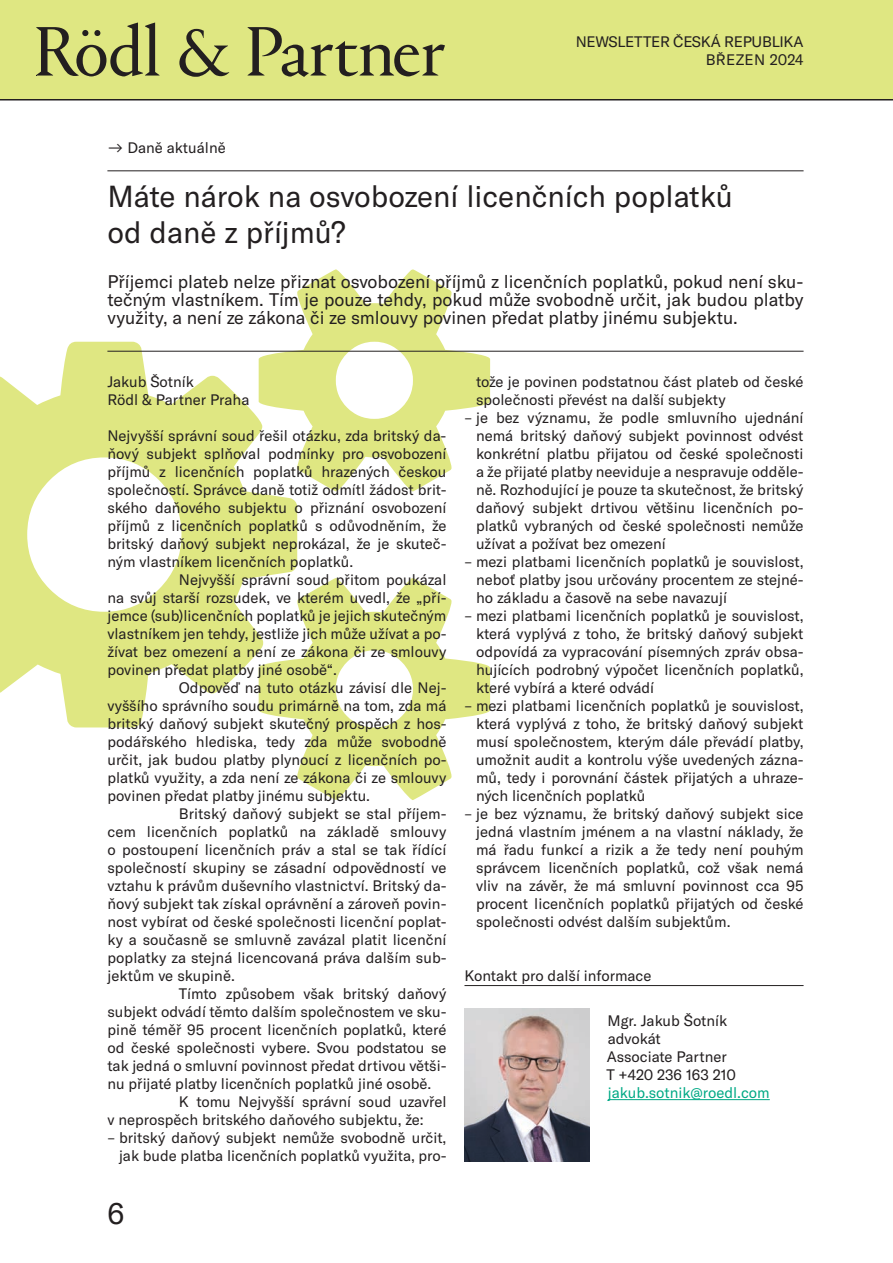
<style>
.page{position:relative;width:893px;height:1263px;background:#fff}
.page>*{position:absolute;margin:0;border:0;box-sizing:border-box;transform-origin:0 0}
.t1{font:30px/36px "GT America";color:#231f20}
.t2{font:18px/18px "GT America";color:#231f20;text-align:justify}
.t3{font:15px/18px "GT America";color:#231f20}
.t4{font:15px "GT America";color:#00a985}
</style>
<div class="page">
<div style="left:0;top:0;width:893px;height:100px;background:#dfe782"></div>
<svg style="left:0;top:269px;width:490px;height:531px"></svg>
<hr style="left:0;top:99px;width:893px;height:1px;background:#231f20">
<hr style="left:107px;top:171px;width:697px;height:1px;background:#231f20">
<hr style="left:464px;top:985px;width:340px;height:1px;background:#231f20">
<hr style="left:107px;top:351px;width:697px;height:1px;background:#231f20">
<img style="left:465px;top:1008px;width:124px;height:153px">
<hr style="left:608px;top:1099px;width:162px;height:1px;background:#00a985">
<svg style="left:36px;top:23px;width:409px;height:54px"></svg>
<p class="t3" style="left:576px;top:32px;width:11px">NEWSLETTER</p>
<p class="t3" style="left:673px;top:32px;width:132px;text-align:right">česká republi ka březen 2024</p>
<p class="t3" style="left:107px;top:139px;width:120px">→ Daně aktuálně</p>
<h1 class="t1" style="left:107px;top:178px;width:627px">Máte nárok na osvobození licenčních poplatků od daně z příjmů?</h1>
<p class="t2" style="left:107px;top:273px;width:698px">Příjemci plateb nelze přiznat osvobození příjmů z licenčních poplatků, pokud není sku&shy;tečným vlastníkem. Tím je pouze tehdy, pokud může svobodně určit, jak budou platby využity, a není ze zákona či ze smlouvy povinen předat platby jinému subjektu.</p>
<p class="t3" style="left:107px;top:373px;width:143px">Jakub Šotník<br>Rödl &amp; Partner Praha</p>
<p class="t3" style="left:107px;top:427px;width:341px">N ejvyšší správní soud řešil otázku, zda britský da&shy;ňový subjekt splňoval podmínky pro osvobození příjmů z licenčních poplatků hrazených českou společností. Správce daně totiž odmítl žádost brit&shy;ského daňového subjektu o přiznání osvobození příjmů z licenčních poplatků s odůvodněním, že britský daňový subjekt neprokázal, že je skuteč&shy;ným vlastníkem licenčních poplatků.<br>N</p>
<p class="t3" style="left:190px;top:571px;width:258px">ejvyšší správní soud přitom poukázal</p>
<p class="t3" style="left:107px;top:589px;width:341px">na svůj starší rozsudek, ve kterém uvedl, že „pří-</p>
<p class="t3" style="left:107px;top:607px;width:341px">jemce (sub)licenčních poplatků je jejich skutečným</p>
<p class="t3" style="left:107px;top:625px;width:341px">vlastníkem jen tehdy, jestliže jich může užívat a po-</p>
<p class="t3" style="left:107px;top:643px;width:341px">žívat bez omezení a není ze zákona či ze smlouvy</p>
<p class="t3" style="left:107px;top:661px;width:231px">povinen předat platby jiné osobě“.</p>
<p class="t3" style="left:179px;top:679px;width:269px">Odpověď na tuto otázku závisí dle N ej-</p>
<p class="t3" style="left:107px;top:697px;width:341px">vyššího správního soudu primárně na tom, zda má</p>
<p class="t3" style="left:107px;top:715px;width:341px">britský daňový subjekt skutečný prospěch z hos-</p>
<p class="t3" style="left:107px;top:733px;width:341px">podářského hlediska, tedy zda může svobodně</p>
<p class="t3" style="left:107px;top:751px;width:341px">určit, jak budou platby plynoucí z licenčních po-</p>
<p class="t3" style="left:107px;top:769px;width:341px">platků využity, a zda není ze zákona či ze smlouvy</p>
<p class="t3" style="left:107px;top:787px;width:264px">povinen předat platby jinému subjektu.</p>
<p class="t3" style="left:107px;top:805px;width:42px">B</p>
<p class="t3" style="left:107px;top:805px;width:341px;text-indent:81px">ritský daňový subjekt se stal příjem&shy;cem licenčních poplatků na základě smlouvy o postoupení licenčních práv a stal se tak řídící společností skupiny se zásadní odpovědností ve vztahu k právům duševního vlastnictví. B ritský da&shy;ňový subjekt tak získal oprávnění a zároveň povin&shy;nost vybírat od české společnosti licenční poplat&shy;ky a současně se smluvně zavázal platit licenční poplatky za stejná licencovaná práva dalším sub&shy;jektům ve skupině.<br>T</p>
<p class="t3" style="left:187px;top:985px;width:261px">ímto způsobem však britský daňový</p>
<p class="t3" style="left:107px;top:1003px;width:341px">subjekt odvádí těmto dalším společnostem ve sku-</p>
<p class="t3" style="left:107px;top:1021px;width:341px">pině téměř 95 procent licenčních poplatků, které</p>
<p class="t3" style="left:107px;top:1039px;width:341px">od české společnosti vybere. Svou podstatou se</p>
<p class="t3" style="left:107px;top:1057px;width:341px">tak jedná o smluvní povinnost předat drtivou větši-</p>
<p class="t3" style="left:107px;top:1075px;width:325px">nu přijaté platby licenčních poplatků jiné osobě.</p>
<p class="t3" style="left:196px;top:1093px;width:252px">tomu N ejvyšší správní soud uzavřel</p>
<p class="t3" style="left:107px;top:1111px;width:318px">v neprospěch britského daňového subjektu, že:</p>
<p class="t3" style="left:107px;top:1129px;width:341px;text-align:right">– britský daňový subjekt nemůže svobodně určit, jak bude platba licenčních poplatků využita, pro-</p>
<h1 class="t1" style="left:107px;top:1195px;width:18px">6</h1>
<p class="t3" style="left:476px;top:373px;width:329px">tože je povinen podstatnou část plateb od české společnosti převést na další subjekty</p>
<p class="t3" style="left:476px;top:409px;width:329px;text-align:justify;text-indent:-12px">– je bez významu, že podle smluvního ujednání nemá britský daňový subjekt povinnost odvést konkrétní platbu přijatou od české společnosti a že přijaté platby neeviduje a nespravuje odděle&shy;ně. Rozhodující je pouze ta skutečnost, že britský daňový subjekt drtivou většinu licenčních po&shy;platků vybraných od české společnosti nemůže užívat a požívat bez omezení</p>
<p class="t3" style="left:476px;top:553px;width:329px;text-align:justify;text-indent:-12px">– mezi platbami licenčních poplatků je souvislost, neboť platby jsou určovány procentem ze stejné&shy;ho základu a časově na sebe navazují</p>
<p class="t3" style="left:476px;top:607px;width:329px;text-align:justify;text-indent:-12px">– mezi platbami licenčních poplatků je souvislost, která vyplývá z toho, že britský daňový subjekt odpovídá za vypracování písemných zpráv obsa&shy;hujících podrobný výpočet licenčních poplatků, které vybírá a které odvádí</p>
<p class="t3" style="left:476px;top:697px;width:329px;text-align:justify;text-indent:-12px">– mezi platbami licenčních poplatků je souvislost, která vyplývá z toho, že britský daňový subjekt musí společnostem, kterým dále převádí platby, umožnit audit a kontrolu výše uvedených zázna&shy;mů, tedy i porovnání částek přijatých a uhraze&shy;ných licenčních poplatků</p>
<p class="t3" style="left:476px;top:805px;width:329px;text-align:justify;text-indent:-12px">– je bez významu, že britský daňový subjekt sice jedná vlastním jménem a na vlastní náklady, že má řadu funkcí a rizik a že tedy není pouhým správcem licenčních poplatků, což však nemá vliv na závěr, že má smluvní povinnost cca 95 procent licenčních poplatků přijatých od české společnosti odvést dalším subjektům.</p>
<p class="t3" style="left:464px;top:967px;width:189px">Kontakt pro další informace</p>
<p class="t3" style="left:607px;top:1012px;width:131px">Mgr. Jakub Šotník advokát<br>Associate Partner<br>T +420 236 163 210</p>
<p class="t4" style="left:608px;top:1084px;width:163px">jakub.sotnik@roedl.com</p>
</div>
